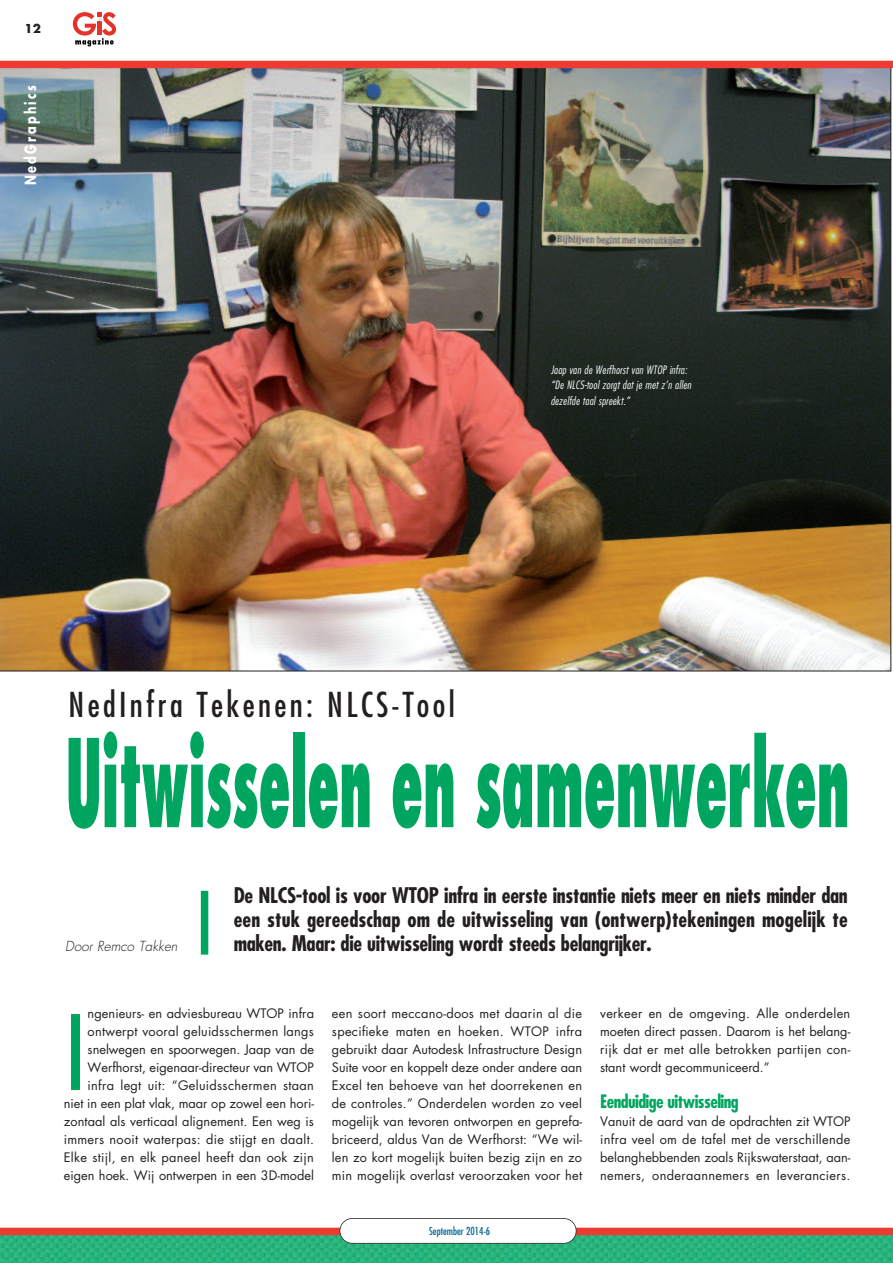
<style>
.page{position:relative;width:893px;height:1263px;background:#fff}
.page>*{position:absolute;margin:0;border:0;box-sizing:border-box;transform-origin:0 0}
.t1{font:800 condensed 118.5px "Futura Std";letter-spacing:-.01em;color:#00a65f;scale:.5 1}
.t2{font:100.05px "Futura Std";color:#00a65f}
.t3{font:condensed 33.45px "Futura Std";letter-spacing:.1em;color:#231f20}
.t4{font:700 condensed 21px/24px "Futura Std";letter-spacing:.005em;color:#231f20}
.t5{font:700 condensed 21px "Futura Std";letter-spacing:-.015em;color:#231f20}
.t6{font:700 condensed 18px "Futura Std";letter-spacing:-.03em;color:#00a65f}
.t7{font:700 15px "Futura Std";letter-spacing:.205em;color:#fff;scale:.75 1}
.t8{font:italic 300 13.5px "Futura Std";color:#231f20}
.t9{font:12.75px/18px "Futura Std";letter-spacing:.01em;color:#231f20;text-align:justify}
.t10{font:700 12px "Futura Std";color:#231f20}
.t11{font:italic 300 condensed 11.25px/15.8px "Futura Std";letter-spacing:.02em;color:#fff}
.t12{font:condensed 10.65px "Futura Std";color:#006893}
</style>
<div class="page">
<img style="left:0;top:68px;width:891px;height:603px">
<div style="left:0;top:61px;width:893px;height:7px;background:#ee3b32"></div>
<img style="left:0;top:1235px;width:893px;height:28px">
<div style="left:0;top:1228px;width:893px;height:7px;background:#ee3b32"></div>
<svg style="left:73px;top:12px;width:43px;height:34px"></svg>
<div style="left:340px;top:1218px;width:236px;height:25px;background:#fff;border-radius:12px"></div>
<div style="left:340px;top:1218px;width:237px;height:26px;border:2px solid #231f20;border-radius:13px"></div>
<div style="left:201px;top:891px;width:7px;height:63px;background:#00a65f"></div>
<p class="t10" style="left:25px;top:23px;width:18px">12</p>
<p class="t7" style="left:24px;top:185px;width:134px;rotate:-90deg">NedGraphics</p>
<p class="t11" style="left:551px;top:362px;width:142px">Jaap van de Werfhorst van WTOP infra: “De NLcs-tool zorgt dat je met z’n allen dezelfde taal spreekt.”</p>
<h3 class="t3" style="left:69px;top:689px;width:388px">NedInfra Tekenen: NLCS-Tool</h3>
<h1 class="t1" style="left:65px;top:733px;width:1571px">Uitwisselen en samenwerken</h1>
<h3 class="t4" style="left:234px;top:885px;width:616px">De NLCS-tool is voor WTOP infra in eerste instantie niets meer en niets minder dan een stuk gereedschap om de uitwisseling van (ontwerp)tekeningen mogelijk te</h3>
<p class="t8" style="left:65px;top:939px;width:114px">Door Remco Takken</p>
<h3 class="t5" style="left:234px;top:934px;width:419px">maken. Maar: die uitwisseling wordt steeds belangrijker.</h3>
<p class="t9" style="left:64px;top:1005px;width:252px;text-align:right">ngenieurs- en adviesbureau WTOP infra ontwerpt vooral geluidsschermen langs snelwegen en spoorwegen. Jaap van de Werfhorst, eigenaar-directeur van WTOP infra legt uit: “Geluidsschermen staan<br>niet in een plat vlak, maar op zowel een hori&shy;zontaal als verticaal alignement. Een weg is immers nooit waterpas: die stijgt en daalt.<br>Elke stijl, en elk paneel heeft dan ook zijn eigen hoek. Wij ontwerpen in een 3D-model</p>
<p class="t9" style="left:332px;top:1005px;width:252px">een soort meccano-doos met daarin al die specifieke maten en hoeken. WTOP infra gebruikt daar Autodesk Infrastructure Design Suite voor en koppelt deze onder andere aan Excel ten behoeve van het doorrekenen en de controles.” Onderdelen worden zo veel mogelijk van tevoren ontworpen en geprefa&shy;briceerd, aldus Van de Werfhorst: “We wil&shy;len zo kort mogelijk buiten bezig zijn en zo min mogelijk overlast veroorzaken voor het</p>
<p class="t9" style="left:600px;top:1005px;width:252px">verkeer en de omgeving. Alle onderdelen moeten direct passen. Daarom is het belang&shy;rijk dat er met alle betrokken partijen con&shy;stant wordt gecommuniceerd.”</p>
<h2 class="t2" style="left:64px;top:1007px;width:25px">I</h2>
<h3 class="t6" style="left:600px;top:1093px;width:140px">Eenduidige uitwisseling</h3>
<p class="t9" style="left:600px;top:1113px;width:252px">Vanuit de aard van de opdrachten zit WTOP infra veel om de tafel met de verschillende belanghebbenden zoals Rijkswaterstaat, aan&shy;nemers, onderaannemers en leveranciers.</p>
<p class="t12" style="left:429px;top:1226px;width:63px">September 2014-6</p>
</div>
